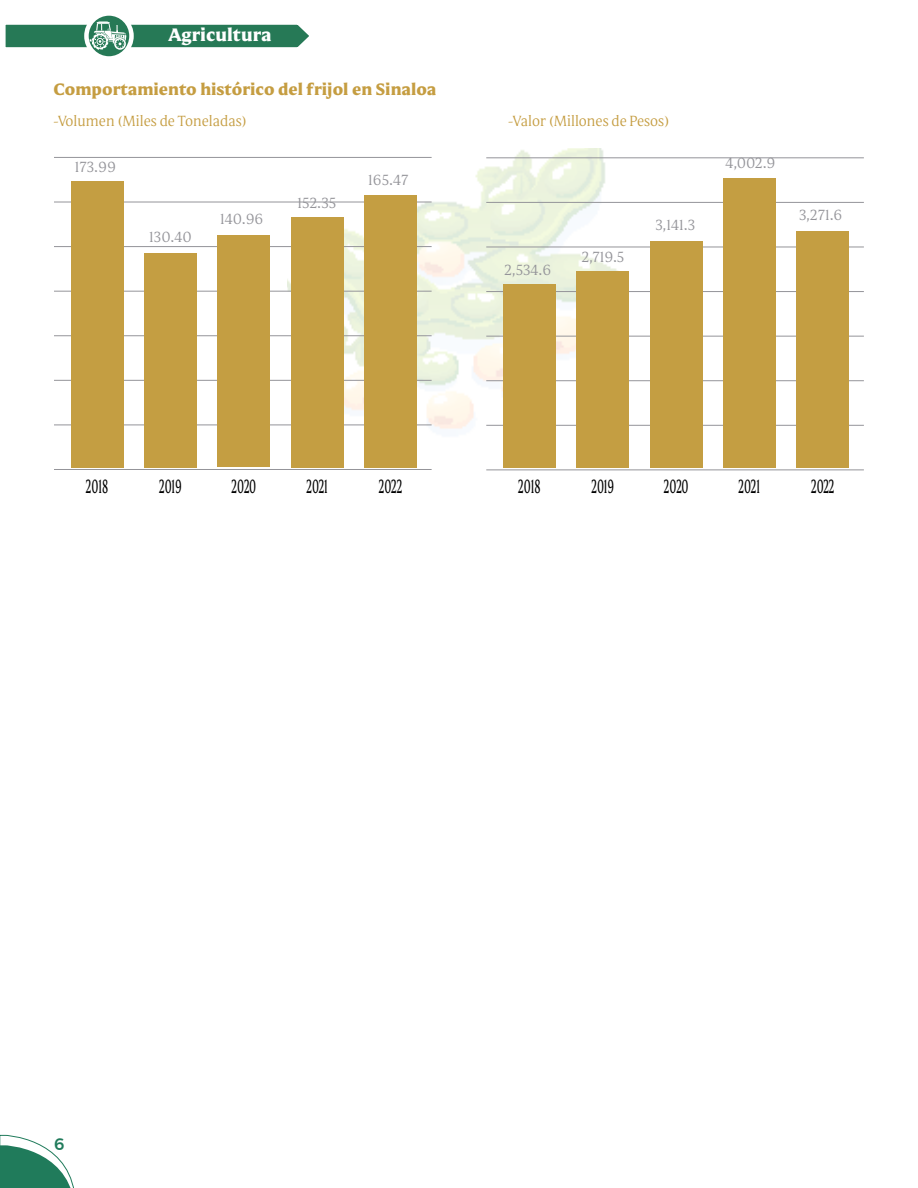
<style>
.page{position:relative;width:918px;height:1188px;background:#fff}
.page>*{position:absolute;margin:0;border:0;box-sizing:border-box;transform-origin:0 0}
.t1{font:19.5px "Mestiza";color:#000;scale:.57 1}
.t2{font:900 18px "Mestiza";color:#fff}
.t3{font:900 16.5px "Mestiza";color:#c59d41}
.t4{font:500 16.5px "Montserrat";color:#207b5b}
.t5{font:300 15px "Mestiza";color:#949499}
.t6{font:300 15px "Mestiza";color:#c59d41}
</style>
<div class="page">
<svg style="left:0;top:1135px;width:74px;height:53px"></svg>
<svg style="left:86px;top:13px;width:46px;height:46px"></svg>
<div style="left:84px;top:11px;width:50px;height:50px;border:4px solid #fff;border-radius:50%"></div>
<svg style="left:5px;top:18px;width:304px;height:36px"></svg>
<img style="left:287px;top:148px;width:332px;height:281px">
<hr style="left:54px;top:469px;width:378px;height:1px;background:#949499">
<hr style="left:54px;top:425px;width:378px;height:1px;background:#949499">
<hr style="left:54px;top:380px;width:378px;height:1px;background:#949499">
<hr style="left:54px;top:335px;width:378px;height:1px;background:#949499">
<hr style="left:54px;top:291px;width:378px;height:1px;background:#949499">
<hr style="left:54px;top:246px;width:378px;height:1px;background:#949499">
<hr style="left:54px;top:202px;width:378px;height:1px;background:#949499">
<hr style="left:54px;top:157px;width:378px;height:1px;background:#949499">
<div style="left:71px;top:181px;width:53px;height:286px;background:#c49e42"></div>
<div style="left:144px;top:253px;width:53px;height:214px;background:#c49e42"></div>
<div style="left:217px;top:235px;width:53px;height:232px;background:#c49e42"></div>
<div style="left:291px;top:217px;width:53px;height:250px;background:#c49e42"></div>
<div style="left:364px;top:195px;width:53px;height:272px;background:#c49e42"></div>
<hr style="left:486px;top:470px;width:378px;height:1px;background:#949499">
<hr style="left:486px;top:425px;width:378px;height:1px;background:#949499">
<hr style="left:486px;top:380px;width:378px;height:1px;background:#949499">
<hr style="left:486px;top:336px;width:378px;height:1px;background:#949499">
<hr style="left:486px;top:291px;width:378px;height:1px;background:#949499">
<hr style="left:486px;top:247px;width:378px;height:1px;background:#949499">
<hr style="left:486px;top:202px;width:378px;height:1px;background:#949499">
<hr style="left:486px;top:158px;width:378px;height:1px;background:#949499">
<div style="left:503px;top:285px;width:53px;height:183px;background:#c49e42"></div>
<div style="left:576px;top:271px;width:53px;height:197px;background:#c49e42"></div>
<div style="left:650px;top:241px;width:53px;height:227px;background:#c49e42"></div>
<div style="left:723px;top:179px;width:53px;height:289px;background:#c49e42"></div>
<div style="left:796px;top:231px;width:53px;height:237px;background:#c49e42"></div>
<p class="t2" style="left:168px;top:21px;width:105px">Agricultura</p>
<p class="t3" style="left:53px;top:76px;width:385px">Comportamiento histórico del frijol en Sinaloa</p>
<p class="t6" style="left:53px;top:110px;width:195px">-Volumen (Miles de Toneladas)</p>
<p class="t6" style="left:508px;top:110px;width:163px">-Valor (Millones de Pesos)</p>
<p class="t5" style="left:75px;top:156px;width:42px">173.99</p>
<p class="t5" style="left:149px;top:226px;width:44px">130.40</p>
<p class="t5" style="left:220px;top:209px;width:45px">140.96</p>
<p class="t5" style="left:298px;top:193px;width:40px">152.35</p>
<p class="t5" style="left:368px;top:170px;width:42px">165.47</p>
<p class="t5" style="left:505px;top:260px;width:48px">2,534.6</p>
<p class="t5" style="left:582px;top:247px;width:44px">2,719.5</p>
<p class="t5" style="left:655px;top:215px;width:42px">3,141.3</p>
<p class="t5" style="left:726px;top:153px;width:51px">4,002.9</p>
<p class="t5" style="left:799px;top:205px;width:45px">3,271.6</p>
<h1 class="t1" style="left:86px;top:473px;width:41px">2018</h1>
<h1 class="t1" style="left:159px;top:473px;width:42px">2019</h1>
<h1 class="t1" style="left:231px;top:473px;width:45px">2020</h1>
<h1 class="t1" style="left:306px;top:473px;width:39px">2021</h1>
<h1 class="t1" style="left:379px;top:473px;width:43px">2022</h1>
<h1 class="t1" style="left:518px;top:473px;width:41px">2018</h1>
<h1 class="t1" style="left:591px;top:473px;width:42px">2019</h1>
<h1 class="t1" style="left:664px;top:473px;width:45px">2020</h1>
<h1 class="t1" style="left:739px;top:473px;width:39px">2021</h1>
<h1 class="t1" style="left:811px;top:473px;width:43px">2022</h1>
<p class="t4" style="left:54px;top:1131px;width:12px">6</p>
</div>
